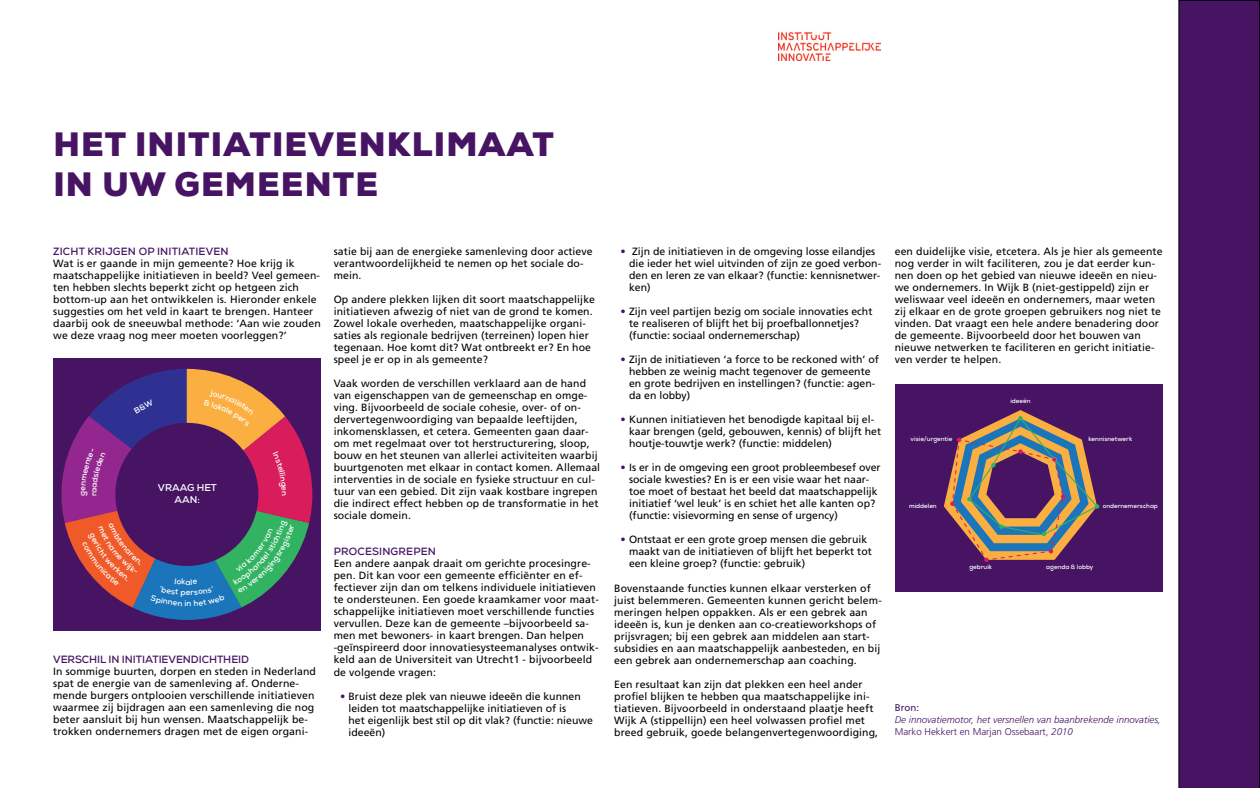
<style>
.page{position:relative;width:1260px;height:788px;background:#fff}
.page>*{position:absolute;margin:0;border:0;box-sizing:border-box;transform-origin:0 0}
.t1{font:900 33.75px/40.5px "Nexa";letter-spacing:.035em;color:#471463}
.t2{font:10.5px/12px "Frutiger";letter-spacing:.01em;color:#000}
.t3{font:700 10.5px "Nexa";letter-spacing:.015em;color:#471463}
.t4{font:700 10.5px "Nexa";letter-spacing:-.005em;color:#471463}
.t5{font:700 9.9px "Nexa";color:#fff}
.t6{font:italic 300 9.75px/12px "Frutiger";color:#471463}
.t7{font:9.75px "Frutiger";color:#471463}
.t8{font:700 8.1px "Nexa";color:#fff}
.t9{font:700 6.23px "Nexa";color:#fff}
.s1{color:#471463}
.s2{font-style:normal}
</style>
<div class="page">
<img style="left:779px;top:32px;width:102px;height:29px">
<div style="left:1179px;top:0;width:81px;height:788px;background:#471463"></div>
<div style="left:53px;top:357px;width:268px;height:273px;background:#471464"></div>
<div style="left:895px;top:384px;width:268px;height:207px;background:#471464"></div>
<svg style="left:944px;top:410px;width:155px;height:152px"></svg>
<svg style="left:61px;top:368px;width:252px;height:252px"></svg>
<h1 class="t1" style="left:53px;top:124px;width:502px">HET INITIATIEVENKLIMAAT<br>IN UW GEMEENTE</h1>
<p class="t3" style="left:53px;top:245px;width:177px">Zicht krijgen op initiatieven</p>
<p class="t2" style="left:53px;top:257px;width:269px">Wat is er gaande in mijn gemeente? Hoe krijg ik maatschappelijke initiatieven in beeld? Veel gemeen&shy;ten hebben slechts beperkt zicht op hetgeen zich bottom-up aan het ontwikkelen is. Hieronder enkele suggesties om het veld in kaart te brengen. Hanteer daarbij ook de sneeuwbal methode: ‘Aan wie zouden we deze vraag nog meer moeten voorleggen?’</p>
<p class="t8" style="left:88px;top:496px;width:5px;rotate:-90deg">r</p>
<p class="t5" style="left:158px;top:481px;width:60px">VRAAG HET</p>
<p class="t5" style="left:175px;top:493px;width:27px">AAN:</p>
<p class="t8" style="left:185px;top:576px;width:7px">a</p>
<p class="t4" style="left:53px;top:653px;width:197px">Verschil in initiatievendichtheid</p>
<p class="t2" style="left:53px;top:665px;width:264px">In sommige buurten, dorpen en steden in Nederland spat de energie van de samenleving af. Onderne&shy;mende burgers ontplooien verschillende initiatieven waarmee zij bijdragen aan een samenleving die nog beter aansluit bij hun wensen. Maatschappelijk be&shy;trokken ondernemers dragen met de eigen organi-</p>
<p class="t2" style="left:334px;top:245px;width:261px">satie bij aan de energieke samenleving door actieve verantwoordelijkheid te nemen op het sociale do&shy;mein.</p>
<p class="t2" style="left:334px;top:293px;width:263px">Op andere plekken lijken dit soort maatschappelijke initiatieven afwezig of niet van de grond te komen.<br>Zowel lokale overheden, maatschappelijke organi&shy;saties als regionale bedrijven (terreinen) lopen hier tegenaan. Hoe komt dit? Wat ontbreekt er? En hoe speel je er op in als gemeente?</p>
<p class="t2" style="left:334px;top:377px;width:268px">Vaak worden de verschillen verklaard aan de hand van eigenschappen van de gemeenschap en omge&shy;ving. Bijvoorbeeld de sociale cohesie, over- of on&shy;dervertegenwoordiging van bepaalde leeftijden, inkomensklassen, et cetera. Gemeenten gaan daar&shy;om met regelmaat over tot herstructurering, sloop, bouw en het steunen van allerlei activiteiten waarbij buurtgenoten met elkaar in contact komen. Allemaal interventies in de sociale en fysieke structuur en cul&shy;tuur van een gebied. Dit zijn vaak kostbare ingrepen die indirect effect hebben op de transformatie in het sociale domein.</p>
<p class="t3" style="left:334px;top:545px;width:104px">Procesingrepen</p>
<p class="t2" style="left:334px;top:557px;width:267px">Een andere aanpak draait om gerichte procesingre&shy;pen. Dit kan voor een gemeente efficiënter en ef&shy;fectiever zijn dan om telkens individuele initiatieven te ondersteunen. Een goede kraamkamer voor maat&shy;schappelijke initiatieven moet verschillende functies vervullen. Deze kan de gemeente –bijvoorbeeld sa&shy;men met bewoners- in kaart brengen. Dan helpen -geïnspireerd door innovatiesysteemanalyses ontwik&shy;keld aan de Universiteit van Utrecht1 - bijvoorbeeld de volgende vragen:</p>
<p class="t2" style="left:349px;top:689px;width:246px;text-indent:-9px"><span class="s1">•</span> Bruist deze plek van nieuwe ideeën die kunnen leiden tot maatschappelijke initiatieven of is<br>het eigenlijk best stil op dit vlak? (functie: nieuwe ideeën)</p>
<p class="t2" style="left:629px;top:245px;width:254px;text-indent:-9px"><span class="s1">•</span> Zijn de initiatieven in de omgeving losse eilandjes die ieder het wiel uitvinden of zijn ze goed verbon&shy;den en leren ze van elkaar? (functie: kennisnetwer&shy;ken)</p>
<p class="t2" style="left:629px;top:305px;width:245px;text-indent:-9px"><span class="s1">•</span> Zijn veel partijen bezig om sociale innovaties echt te realiseren of blijft het bij proefballonnetjes? (functie: sociaal ondernemerschap)</p>
<p class="t2" style="left:629px;top:354px;width:251px;text-indent:-9px"><span class="s1">•</span> Zijn de initiatieven ‘a force to be reckoned with’ of hebben ze weinig macht tegenover de gemeente en grote bedrijven en instellingen? (functie: agen&shy;da en lobby)</p>
<p class="t2" style="left:629px;top:414px;width:254px;text-indent:-9px"><span class="s1">•</span> Kunnen initiatieven het benodigde kapitaal bij el&shy;kaar brengen (geld, gebouwen, kennis) of blijft het houtje-touwtje werk? (functie: middelen)</p>
<p class="t2" style="left:629px;top:462px;width:253px;text-indent:-9px"><span class="s1">•</span> Is er in de omgeving een groot probleembesef over sociale kwesties? En is er een visie waar het naar&shy;toe moet of bestaat het beeld dat maatschappelijk initiatief ‘wel leuk’ is en schiet het alle kanten op? (functie: visievorming en sense of urgency)</p>
<p class="t2" style="left:629px;top:534px;width:244px;text-indent:-9px"><span class="s1">•</span> Ontstaat er een grote groep mensen die gebruik maakt van de initiatieven of blijft het beperkt tot een kleine groep? (functie: gebruik)</p>
<p class="t2" style="left:614px;top:582px;width:269px">Bovenstaande functies kunnen elkaar versterken of juist belemmeren. Gemeenten kunnen gericht belem&shy;meringen helpen oppakken. Als er een gebrek aan ideeën is, kun je denken aan co-creatieworkshops of prijsvragen; bij een gebrek aan middelen aan start&shy;subsidies en aan maatschappelijk aanbesteden, en bij een gebrek aan ondernemerschap aan coaching.</p>
<p class="t2" style="left:614px;top:678px;width:265px">Een resultaat kan zijn dat plekken een heel ander profiel blijken te hebben qua maatschappelijke ini&shy;tiatieven. Bijvoorbeeld in onderstaand plaatje heeft Wijk A (stippellijn) een heel volwassen profiel met breed gebruik, goede belangenvertegenwoordiging,</p>
<p class="t2" style="left:895px;top:246px;width:269px">een duidelijke visie, etcetera. Als je hier als gemeente nog verder in wilt faciliteren, zou je dat eerder kun&shy;nen doen op het gebied van nieuwe ideeën en nieu&shy;we ondernemers. In Wijk B (niet-gestippeld) zijn er weliswaar veel ideeën en ondernemers, maar weten zij elkaar en de grote groepen gebruikers nog niet te vinden. Dat vraagt een hele andere benadering door de gemeente. Bijvoorbeeld door het bouwen van nieuwe netwerken te faciliteren en gericht initiatie&shy;ven verder te helpen.</p>
<p class="t9" style="left:911px;top:434px;width:43px">visie/urgentie</p>
<p class="t9" style="left:1010px;top:397px;width:22px">ideeën</p>
<p class="t9" style="left:1089px;top:434px;width:45px">kennisnetwerk</p>
<p class="t9" style="left:909px;top:502px;width:29px">middelen</p>
<p class="t9" style="left:1103px;top:502px;width:57px">ondernemerschap</p>
<p class="t9" style="left:969px;top:562px;width:24px">gebruik</p>
<p class="t9" style="left:1046px;top:562px;width:49px">agenda &amp; lobby</p>
<p class="t7" style="left:895px;top:702px;width:26px">Bron:</p>
<p class="t6" style="left:895px;top:714px;width:268px">De innovatiemotor, het versnellen van baanbrekende innovaties,<br><span class="s2">Marko Hekkert en Marjan Ossebaart,</span> 2010</p>
</div>
